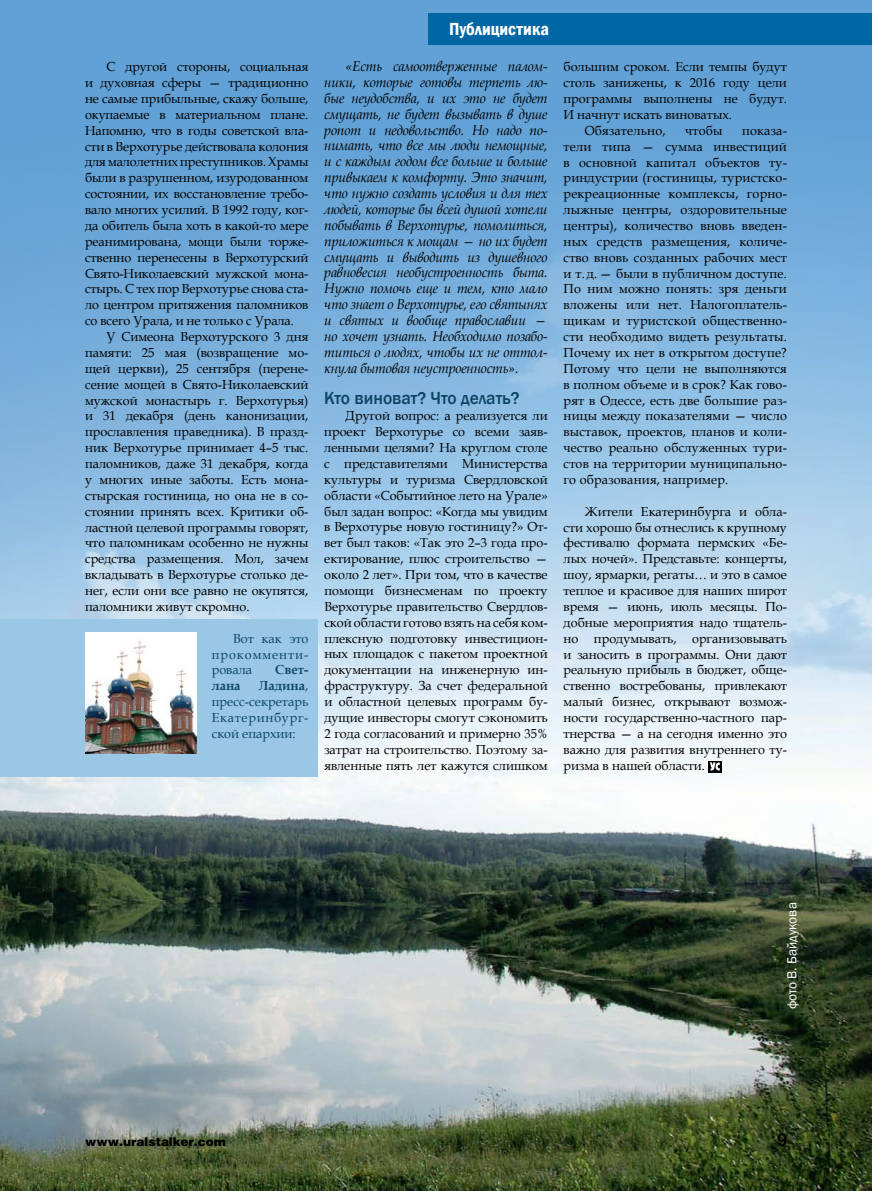
<style>
.page{position:relative;width:872px;height:1191px;background:#61a1d6}
.page>*{position:absolute;margin:0;border:0;box-sizing:border-box;transform-origin:0 0}
.t1{font:500 18px "Franklin Gothic";color:#0d4664}
.t2{font:600 condensed 18px "Franklin Gothic";color:#fff}
.t3{font:700 18px "Helios";color:#000}
.t4{font:italic 14.25px/15.9px "Book Antiqua";letter-spacing:-.015em;color:#000;text-align:justify}
.t5{font:13.5px "Franklin Gothic";color:#fff}
.t6{font:13.05px/15.9px "Book Antiqua";color:#000;text-align:justify}
.t7{font:13.05px/15.9px "Book Antiqua";letter-spacing:.005em;color:#0d4664;text-align:justify}
.t8{font:700 13.05px "Book Antiqua";color:#0d4664}
.t9{font:12px "Helios Black C";color:#000}
.s1{font-weight:700}
</style>
<div class="page">
<img style="left:0;top:191px;width:872px;height:1000px">
<div style="left:0;top:619px;width:317px;height:158px;background:#9bc7e7"></div>
<div style="left:428px;top:13px;width:444px;height:32px;background:#0066a4"></div>
<svg style="left:708px;top:761px;width:13px;height:11px"></svg>
<svg style="left:710px;top:762px;width:10px;height:8px"></svg>
<img style="left:85px;top:632px;width:112px;height:121px">
<p class="t6" style="left:85px;top:58px;width:225px;text-indent:21px">С другой стороны, социальная и духовная сферы — традиционно не самые прибыльные, скажу больше, окупаемые в материальном плане.<br>Напомню, что в годы советской вла&shy;сти в Верхотурье действовала колония для малолетних преступников. Храмы были в разрушенном, изуродованном состоянии, их восстановление требо&shy;вало многих усилий. В 1992 году, ког&shy;да обитель была хоть в какой-то мере реанимирована, мощи были торже&shy;ственно перенесены в Верхотурский Свято-Николаевский мужской мона&shy;стырь. С тех пор Верхотурье снова ста&shy;ло центром притяжения паломников со всего Урала, и не только с Урала.</p>
<p class="t6" style="left:85px;top:328px;width:225px;text-indent:21px">У Симеона Верхотурского 3 дня памяти: 25 мая (возвращение мо&shy;щей церкви), 25 сентября (перене&shy;сение мощей в Свято-Николаевский мужской монастырь г. Верхотурья) и 31 декабря (день канонизации, прославления праведника). В празд&shy;ник Верхотурье принимает 4–5 тыс. паломников, даже 31 декабря, когда у многих иные заботы. Есть мона&shy;стырская гостиница, но она не в со&shy;стоянии принять всех. Критики об&shy;ластной целевой программы говорят, что паломникам особенно не нужны средства размещения. Мол, зачем вкладывать в Верхотурье столько де&shy;нег, если они все равно не окупятся, паломники живут скромно.</p>
<p class="t7" style="left:212px;top:630px;width:98px;text-indent:21px">Вот как это прокомменти&shy;ровала</p>
<p class="t8" style="left:275px;top:661px;width:35px">Свет-</p>
<p class="t7" style="left:212px;top:677px;width:98px;text-indent:47px"><span class="s1">Ладина</span>, пресс-секретарь Екатеринбург&shy;ской епархии:</p>
<p class="t8" style="left:212px;top:677px;width:30px">лана</p>
<h1 class="t2" style="left:449px;top:17px;width:101px">Публицистика</h1>
<p class="t4" style="left:324px;top:58px;width:225px;text-indent:21px">«Есть самоотверженные палом&shy;ники, которые готовы терпеть лю&shy;бые неудобства, и их это не будет смущать, не будет вызывать в душе ропот и недовольство. Но надо по&shy;нимать, что все мы люди немощные, и с каждым годом все больше и больше привыкаем к комфорту. Это значит, что нужно создать условия и для тех людей, которые бы всей душой хотели побывать в Верхотурье, помолиться, приложиться к мощам — но их будет смущать и выводить из душевного равновесия необустроенность быта.<br>Нужно помочь еще и тем, кто мало что знает о Верхотурье, его святынях и святых и вообще православии — но хочет узнать. Необходимо позабо&shy;титься о людях, чтобы их не оттол&shy;кнула бытовая неустроенность».</p>
<h1 class="t1" style="left:324px;top:387px;width:197px">Кто виноват? Что делать?</h1>
<p class="t6" style="left:324px;top:407px;width:225px;text-indent:21px">Другой вопрос: а реализуется ли проект Верхотурье со всеми заяв&shy;ленными целями? На круглом столе с представителями Министерства культуры и туризма Свердловской области «Событийное лето на Урале» был задан вопрос: «Когда мы увидим в Верхотурье новую гостиницу?» От&shy;вет был таков: «Так это 2–3 года про&shy;ектирование, плюс строительство — около 2 лет». При том, что в качестве помощи бизнесменам по проекту Верхотурье правительство Свердлов&shy;ской области готово взять на себя ком&shy;плексную подготовку инвестицион&shy;ных площадок с пакетом проектной документации на инженерную ин&shy;фраструктуру. За счет федеральной и областной целевых программ бу&shy;дущие инвесторы смогут сэкономить 2 года согласований и примерно 35% затрат на строительство. Поэтому за&shy;явленные пять лет кажутся слишком</p>
<p class="t6" style="left:563px;top:59px;width:225px">большим сроком. Если темпы будут</p>
<p class="t6" style="left:563px;top:74px;width:225px">столь занижены, к 2016 году цели</p>
<p class="t6" style="left:563px;top:90px;width:225px">программы выполнены не будут.</p>
<p class="t6" style="left:563px;top:106px;width:170px">И начнут искать виноватых.</p>
<p class="t6" style="left:585px;top:122px;width:82px">Обязательно,</p>
<p class="t6" style="left:685px;top:122px;width:39px">чтобы</p>
<p class="t6" style="left:563px;top:122px;width:225px;text-indent:179px">показа&shy;тели типа — сумма инвестиций в основной капитал объектов ту&shy;риндустрии (гостиницы, туристско&shy;рекреационные комплексы, горно&shy;лыжные центры, оздоровительные центры), количество вновь введен&shy;ных средств размещения, количе&shy;ство вновь созданных рабочих мест и т. д.— были в публичном доступе.<br>По ним можно понять: зря деньги вложены или нет. Налогоплатель&shy;щикам и туристской общественно&shy;сти необходимо видеть результаты.<br>Почему их нет в открытом доступе?<br>Потому что цели не выполняются в полном объеме и в срок? Как гово&shy;рят в Одессе, есть две большие раз&shy;ницы между показателями — число выставок, проектов, планов и коли&shy;чество реально обслуженных тури&shy;стов на территории муниципально&shy;го образования, например.</p>
<p class="t6" style="left:563px;top:503px;width:225px;text-indent:21px">Жители Екатеринбурга и обла&shy;сти хорошо бы отнеслись к крупному фестивалю формата пермских «Бе&shy;лых ночей». Представьте: концерты, шоу, ярмарки, регаты… и это в самое теплое и красивое для наших широт время — июнь, июль месяцы. По&shy;добные мероприятия надо тщатель&shy;но продумывать, организовывать и заносить в программы. Они дают реальную прибыль в бюджет, обще&shy;ственно востребованы, привлекают малый бизнес, открывают возмож&shy;ности государственно-частного пар&shy;тнерства — а на сегодня именно это важно для развития внутреннего ту&shy;ризма в нашей области.</p>
<p class="t5" style="left:783px;top:1009px;width:108px;rotate:-90deg">фото В. Байдукова</p>
<p class="t9" style="left:85px;top:1134px;width:142px">www.uralstalker.com</p>
<h1 class="t3" style="left:777px;top:1129px;width:12px">9</h1>
</div>
